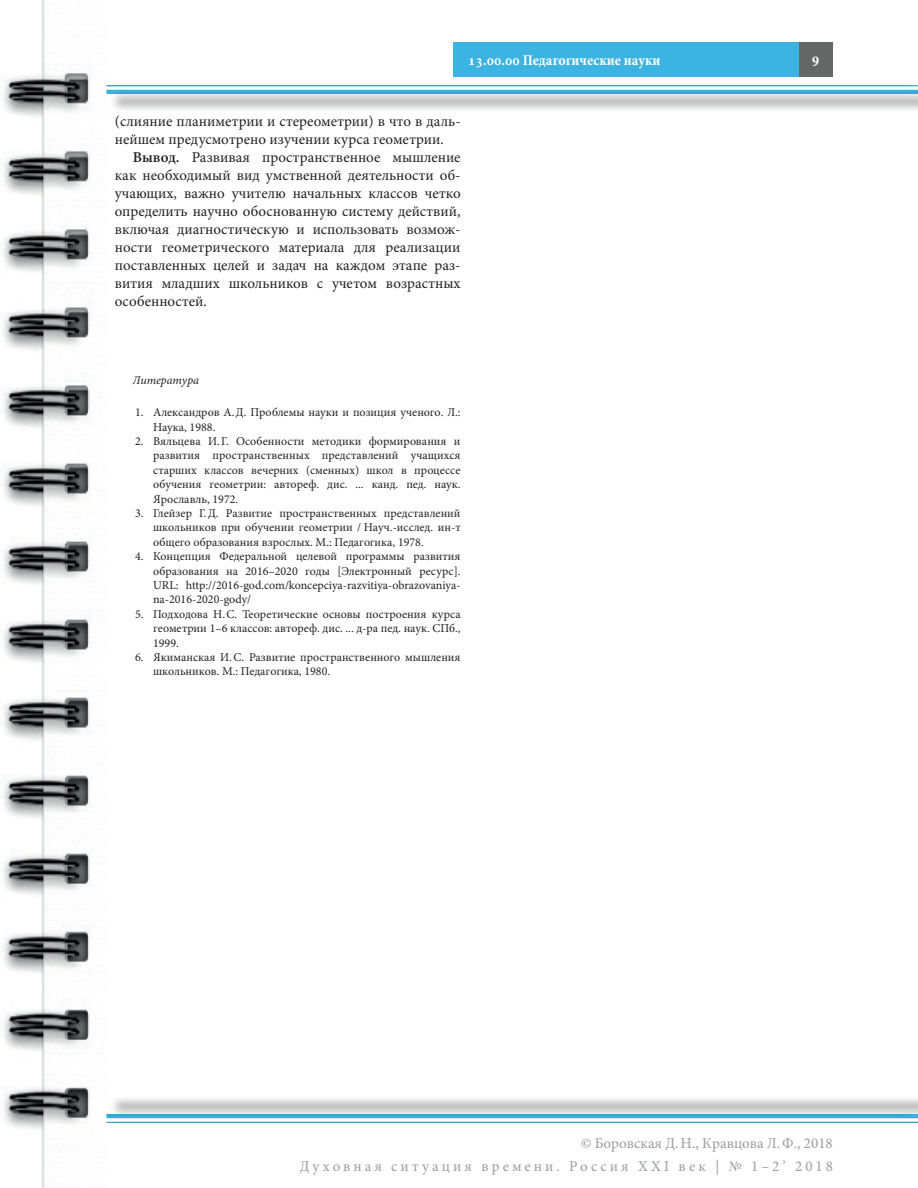
<style>
.page{position:relative;width:918px;height:1188px;background:#fff}
.page>*{position:absolute;margin:0;border:0;box-sizing:border-box;transform-origin:0 0}
.t1{font:15px/18px "Minion Pro";color:#231f20}
.t2{font:15px "Minion Pro";letter-spacing:.2em;color:#9a9c9e}
.t3{font:15px "Minion Pro";color:#9a9c9e}
.t4{font:700 condensed 15px "Minion Pro";color:#fff}
.t5{font:12px/14.4px "Minion Pro";color:#231f20;text-align:justify}
.t6{font:italic 12px "Minion Pro";color:#231f20}
.s1{font-weight:600}
</style>
<div class="page">
<div style="left:798px;top:43px;width:35px;height:34px;background:#656666"></div>
<div style="left:91px;top:66px;width:827px;height:47px;background:#231f20;opacity:.5"></div>
<img style="left:0;top:0;width:106px;height:1188px">
<div style="left:91px;top:1095px;width:827px;height:48px;background:#231f20;opacity:.5"></div>
<div style="left:453px;top:43px;width:346px;height:34px;background:#3cb3e0"></div>
<p class="t4" style="left:468px;top:50px;width:194px">13.00.00 Педагогические науки</p>
<p class="t1" style="left:115px;top:112px;width:347px">(слияние планиметрии и стереометрии) в что в даль&shy;нейшем предусмотрено изучении курса геометрии.</p>
<p class="t1" style="left:115px;top:148px;width:347px;text-align:justify;text-indent:18px"><span class="s1">Вывод.</span> Развивая пространственное мышление как необходимый вид умственной деятельности об&shy;учающих, важно учителю начальных классов четко определить научно обоснованную систему действий, включая диагностическую и использовать возмож&shy;ности геометрического материала для реализации поставленных целей и задач на каждом этапе раз&shy;вития младших школьников с учетом возрастных особенностей.</p>
<p class="t6" style="left:133px;top:372px;width:68px">Литература</p>
<p class="t5" style="left:153px;top:405px;width:309px;text-indent:-18px">1. Александров А.Д. Проблемы науки и позиция ученого. Л.:<br>Наука, 1988.</p>
<p class="t5" style="left:153px;top:434px;width:309px;text-indent:-18px">2. Вяльцева И.Г. Особенности методики формирования и развития пространственных представлений учащихся старших классов вечерних (сменных) школ в процессе обучения геометрии: автореф. дис. ... канд. пед. наук.<br>Ярославль, 1972.</p>
<p class="t5" style="left:153px;top:506px;width:309px;text-indent:-18px">3. Глейзер Г.Д. Развитие пространственных представлений школьников при обучении геометрии / Науч.-исслед. ин-т общего образования взрослых. М.: Педагогика, 1978.</p>
<p class="t5" style="left:153px;top:549px;width:309px;text-indent:-18px">4. Концепция Федеральной целевой программы развития образования на 2016–2020 годы [Электронный ресурс].<br>URL: http://2016-god.com/koncepciya-razvitiya-obrazovaniya&shy;na-2016-2020-gody/</p>
<p class="t5" style="left:153px;top:607px;width:309px;text-indent:-18px">5. Подходова Н.С. Теоретические основы построения курса геометрии 1–6 классов: автореф. дис. ... д-ра пед. наук. СПб., 1999.</p>
<p class="t5" style="left:153px;top:650px;width:309px;text-indent:-18px">6. Якиманская И.С. Развитие пространственного мышления школьников. М.: Педагогика, 1980.</p>
<p class="t4" style="left:812px;top:51px;width:8px">9</p>
<p class="t3" style="left:581px;top:1133px;width:253px">© Боровская Д.Н., Кравцова Л.Ф., 2018</p>
<p class="t2" style="left:300px;top:1156px;width:535px">Духовная ситуация времени. Россия XXI век | № 1–2’ 2018</p>
</div>
